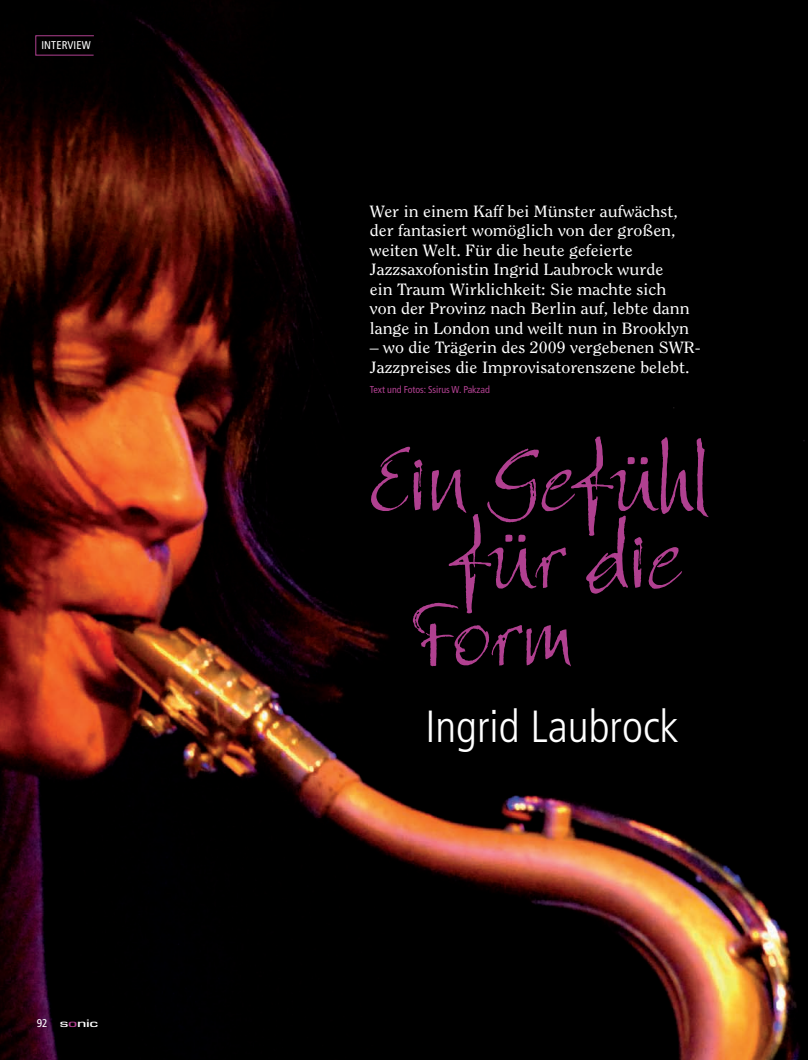
<style>
.page{position:relative;width:808px;height:1060px;background:#fff}
.page>*{position:absolute;margin:0;border:0;box-sizing:border-box;transform-origin:0 0}
.t1{font:97.5px "Bambino";letter-spacing:.015em;color:#b04090}
.t2{font:300 condensed 45px "Frutiger LT Std";color:#fff}
.t3{font:16.25px/19.5px "Clearface Std";color:#fff;scale:1.1 1}
.t4{font:condensed 11.25px "Frutiger LT Std";letter-spacing:.01em;color:#fff}
.t5{font:500 11.25px "Eurostile T";letter-spacing:-.02em;color:#fff;scale:1.6 1}
.t6{font:condensed 10px "Frutiger LT Std";letter-spacing:-.005em;color:#b04090}
.s1{font-family:"Frutiger LT Std";font-weight:400;font-stretch:condensed}
.s2{color:#b04090}
</style>
<div class="page">
<img style="left:0;top:0;width:808px;height:1059px">
<div style="left:35px;top:35px;width:59px;height:20px;border:1px solid #b04090"></div>
<p class="t4" style="left:41px;top:41px;width:51px">INTERVIEW</p>
<p class="t5" style="left:37px;top:1016px;width:40px"><span class="s1">92</span> s<span class="s2">o</span>nic</p>
<p class="t3" style="left:370px;top:202px;width:292px">Wer in einem Kaff bei Münster aufwächst, der fantasiert womöglich von der großen, weiten Welt. Für die heute gefeierte Jazzsaxofonistin Ingrid Laubrock wurde ein Traum Wirklichkeit: Sie machte sich von der Provinz nach Berlin auf, lebte dann lange in London und weilt nun in Brooklyn</p>
<p class="t3" style="left:370px;top:338px;width:302px">– wo die Trägerin des 2009 vergebenen SWR-<br>Jazzpreises die Improvisatorenszene belebt.</p>
<p class="t6" style="left:370px;top:385px;width:122px">Text und Fotos: Ssirus W. Pakzad</p>
<h1 class="t1" style="left:370px;top:419px;width:339px">Ein Gefühl</h1>
<h1 class="t1" style="left:450px;top:497px;width:234px">für die</h1>
<h1 class="t1" style="left:410px;top:574px;width:163px">Form</h1>
<h2 class="t2" style="left:425px;top:707px;width:255px">Ingrid Laubrock</h2>
</div>
